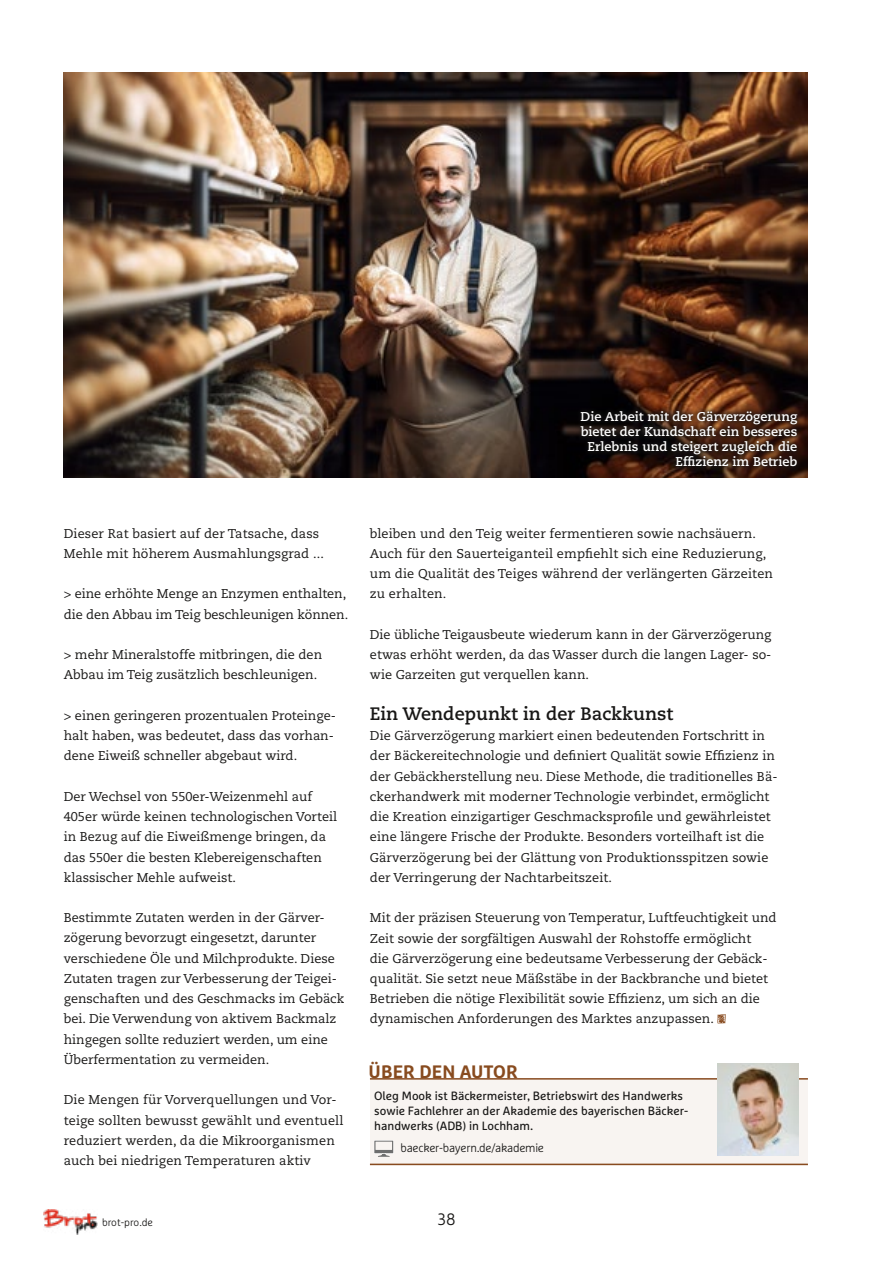
<style>
.page{position:relative;width:893px;height:1263px;background:#fff}
.page>*{position:absolute;margin:0;border:0;box-sizing:border-box;transform-origin:0 0}
.t1{font:700 18px "Caecilia LT Std";color:#181716}
.t2{font:700 18px "Marselis OT";letter-spacing:.01em;color:#884b1f}
.t3{font:300 16.5px "Marselis OT";color:#181716}
.t4{font:12.75px/20.2px "Caecilia LT Std";color:#181716}
.t5{font:700 12.75px/15.3px "Caecilia LT Std";color:#fff;text-align:right}
.t6{font:12px/15px "Marselis OT";color:#181716}
.t7{font:300 12px "Marselis OT";letter-spacing:-.02em;color:#181716}
.t8{font:300 10.5px "Marselis OT";color:#181716}
</style>
<div class="page">
<img style="left:43px;top:1210px;width:54px;height:24px">
<svg style="left:717px;top:1014px;width:9px;height:9px"></svg>
<div style="left:370px;top:1078px;width:438px;height:87px;background:#f8f4f1"></div>
<hr style="left:370px;top:1078px;width:438px;height:1px;background:#884b1f">
<hr style="left:370px;top:1163px;width:438px;height:2px;background:#884b1f">
<img style="left:718px;top:1064px;width:81px;height:91px">
<div style="left:374px;top:1140px;width:19px;height:13px;border:1px solid #fff"></div>
<svg style="left:374px;top:1141px;width:19px;height:16px"></svg>
<img style="left:64px;top:72px;width:744px;height:405px">
<div style="left:575px;top:405px;width:227px;height:67px;background:#181716;opacity:.75"></div>
<p class="t5" style="left:580px;top:409px;width:218px">Die Arbeit mit der Gärverzögerung bietet der Kundschaft ein besseres<br>Erlebnis und steigert zugleich die<br>Effizienz im Betrieb</p>
<p class="t4" style="left:64px;top:523px;width:262px">Dieser Rat basiert auf der Tatsache, dass<br>Mehle mit höherem Ausmahlungsgrad ...</p>
<p class="t4" style="left:64px;top:584px;width:286px">&gt; eine erhöhte Menge an Enzymen enthalten, die den Abbau im Teig beschleunigen können.</p>
<p class="t4" style="left:64px;top:645px;width:260px">&gt; mehr Mineralstoffe mitbringen, die den<br>Abbau im Teig zusätzlich beschleunigen.</p>
<p class="t4" style="left:64px;top:705px;width:274px">&gt; einen geringeren prozentualen Proteinge&shy;halt haben, was bedeutet, dass das vorhan&shy;dene Eiweiß schneller abgebaut wird.</p>
<p class="t4" style="left:64px;top:786px;width:275px">Der Wechsel von 550er-Weizenmehl auf 405er würde keinen technologischen Vorteil in Bezug auf die Eiweißmenge bringen, da das 550er die besten Klebereigenschaften klassischer Mehle aufweist.</p>
<p class="t4" style="left:64px;top:908px;width:282px">Bestimmte Zutaten werden in der Gärver&shy;zögerung bevorzugt eingesetzt, darunter verschiedene Öle und Milchprodukte. Diese Zutaten tragen zur Verbesserung der Teigei&shy;genschaften und des Geschmacks im Gebäck bei. Die Verwendung von aktivem Backmalz hingegen sollte reduziert werden, um eine Überfermentation zu vermeiden.</p>
<p class="t4" style="left:64px;top:1090px;width:281px">Die Mengen für Vorverquellungen und Vor&shy;teige sollten bewusst gewählt und eventuell reduziert werden, da die Mikroorganismen auch bei niedrigen Temperaturen aktiv</p>
<p class="t4" style="left:370px;top:523px;width:405px">bleiben und den Teig weiter fermentieren sowie nachsäuern.<br>Auch für den Sauerteiganteil empfiehlt sich eine Reduzierung, um die Qualität des Teiges während der verlängerten Gärzeiten zu erhalten.</p>
<p class="t4" style="left:370px;top:625px;width:403px;text-align:justify">Die übliche Teigausbeute wiederum kann in der Gärverzögerung etwas erhöht werden, da das Wasser durch die langen Lager- so&shy;wie Garzeiten gut verquellen kann.</p>
<h1 class="t1" style="left:370px;top:703px;width:305px">Ein Wendepunkt in der Backkunst</h1>
<p class="t4" style="left:370px;top:726px;width:409px">Die Gärverzögerung markiert einen bedeutenden Fortschritt in der Bäckereitechnologie und definiert Qualität sowie Effizienz in der Gebäckherstellung neu. Diese Methode, die traditionelles Bä&shy;ckerhandwerk mit moderner Technologie verbindet, ermöglicht die Kreation einzigartiger Geschmacksprofile und gewährleistet eine längere Frische der Produkte. Besonders vorteilhaft ist die Gärverzögerung bei der Glättung von Produktionsspitzen sowie der Verringerung der Nachtarbeitszeit.</p>
<p class="t4" style="left:370px;top:908px;width:408px">Mit der präzisen Steuerung von Temperatur, Luftfeuchtigkeit und Zeit sowie der sorgfältigen Auswahl der Rohstoffe ermöglicht<br>die Gärverzögerung eine bedeutsame Verbesserung der Gebäck&shy;qualität. Sie setzt neue Mäßstäbe in der Backbranche und bietet Betrieben die nötige Flexibilität sowie Effizienz, um sich an die dynamischen Anforderungen des Marktes anzupassen.</p>
<h1 class="t2" style="left:369px;top:1060px;width:151px">ÜBER DEN AUTOR</h1>
<p class="t6" style="left:374px;top:1088px;width:315px">Oleg Mook ist Bäckermeister, Betriebswirt des Handwerks sowie Fachlehrer an der Akademie des bayerischen Bäcker&shy;handwerks (ADB) in Lochham.</p>
<p class="t7" style="left:401px;top:1141px;width:145px">baecker-bayern.de/akademie</p>
<p class="t8" style="left:102px;top:1216px;width:53px">brot-pro.de</p>
<p class="t3" style="left:437px;top:1209px;width:20px">38</p>
</div>
